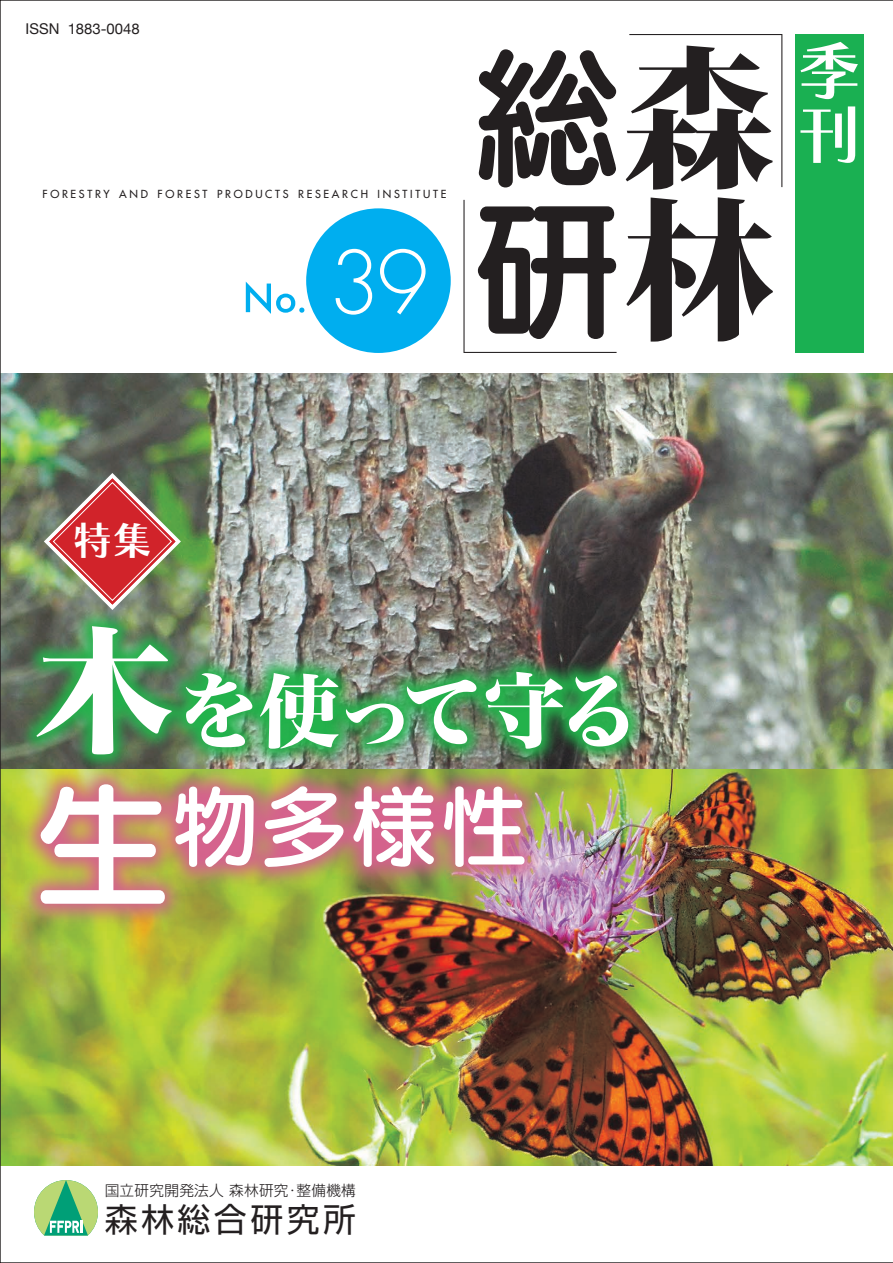
<style>
.page{position:relative;width:893px;height:1263px;background:#fff}
.page>*{position:absolute;margin:0;border:0;box-sizing:border-box;transform-origin:0 0}
.t1{font:89.4px "Seurat CID DB";color:#fff}
.t2{font:300 85.05px "Futura";color:#fff}
.t3{font:81.3px "Hira Min Std W8";letter-spacing:-.055em;color:#fff}
.t4{font:39.15px "Chiaro CID B";color:#fff}
.t5{font:33px "Shin Go Pro";letter-spacing:.105em;color:#231f20}
.t6{font:14.85px "Helvetica Neue";color:#231f20}
.t7{font:300 14.7px "Shin Go Pro";letter-spacing:.015em;color:#231f20}
.t8{font:10.8px "Futura";letter-spacing:.25em;color:#231f20}
.s1{font-size:138.15px}
</style>
<div class="page">
<img style="left:0;top:0;width:893px;height:1263px">
<h3 class="t6" style="left:26px;top:18px;width:116px">ISSN 1883-0048</h3>
<p class="t8" style="left:43px;top:187px;width:405px">FORESTRY AND FOREST PRODUCTS RESEARCH INSTITUTE</p>
<h3 class="t4" style="left:73px;top:516px;width:81px">特集</h3>
<h2 class="t2" style="left:328px;top:228px;width:103px">39</h2>
<h3 class="t3" style="left:35px;top:652px;width:606px"><span class="s1">木</span>を使って守る</h3>
<h1 class="t1" style="left:34px;top:767px;width:497px"><span class="s1">生</span>物多様性</h1>
<h3 class="t7" style="left:105px;top:1178px;width:253px">国立研究開発法人 森林研究・整備機構</h3>
<h3 class="t5" style="left:105px;top:1192px;width:253px">森林総合研究所</h3>
</div>
